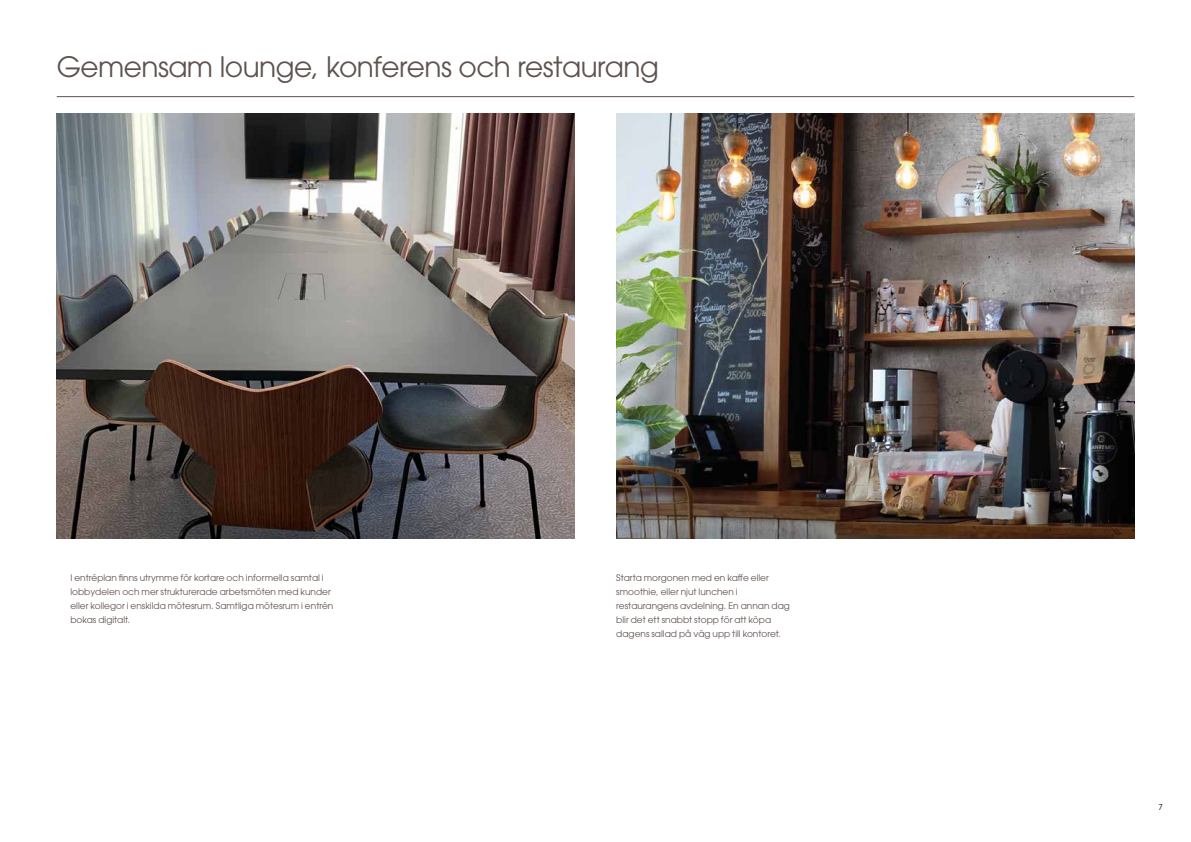
<style>
.page{position:relative;width:1191px;height:842px;background:#fff}
.page>*{position:absolute;margin:0;border:0;box-sizing:border-box;transform-origin:0 0}
.t1{font:28px "ITC Avant Garde Pro";letter-spacing:-.02em;color:#5e524e}
.t2{font:9px/14px "ITC Avant Garde Pro";color:#5e524e}
.t3{font:8px "ITC Avant Garde Pro";color:#000}
</style>
<div class="page">
<hr style="left:57px;top:96px;width:1077px;height:1px;background:#5e524e">
<img style="left:57px;top:113px;width:518px;height:426px">
<img style="left:616px;top:113px;width:518px;height:426px">
<h1 class="t1" style="left:57px;top:50px;width:603px">Gemensam lounge, konferens och restaurang</h1>
<p class="t2" style="left:70px;top:570px;width:264px">I entréplan finns utrymme för kortare och informella samtal i lobbydelen och mer strukturerade arbetsmöten med kunder eller kollegor i enskilda mötesrum. Samtliga mötesrum i entrén bokas digitalt.</p>
<p class="t2" style="left:616px;top:570px;width:175px">Starta morgonen med en kaffe eller smoothie, eller njut lunchen i restaurangens avdelning. En annan dag blir det ett snabbt stopp för att köpa dagens sallad på väg upp till kontoret.</p>
<p class="t3" style="left:1158px;top:802px;width:5px">7</p>
</div>
